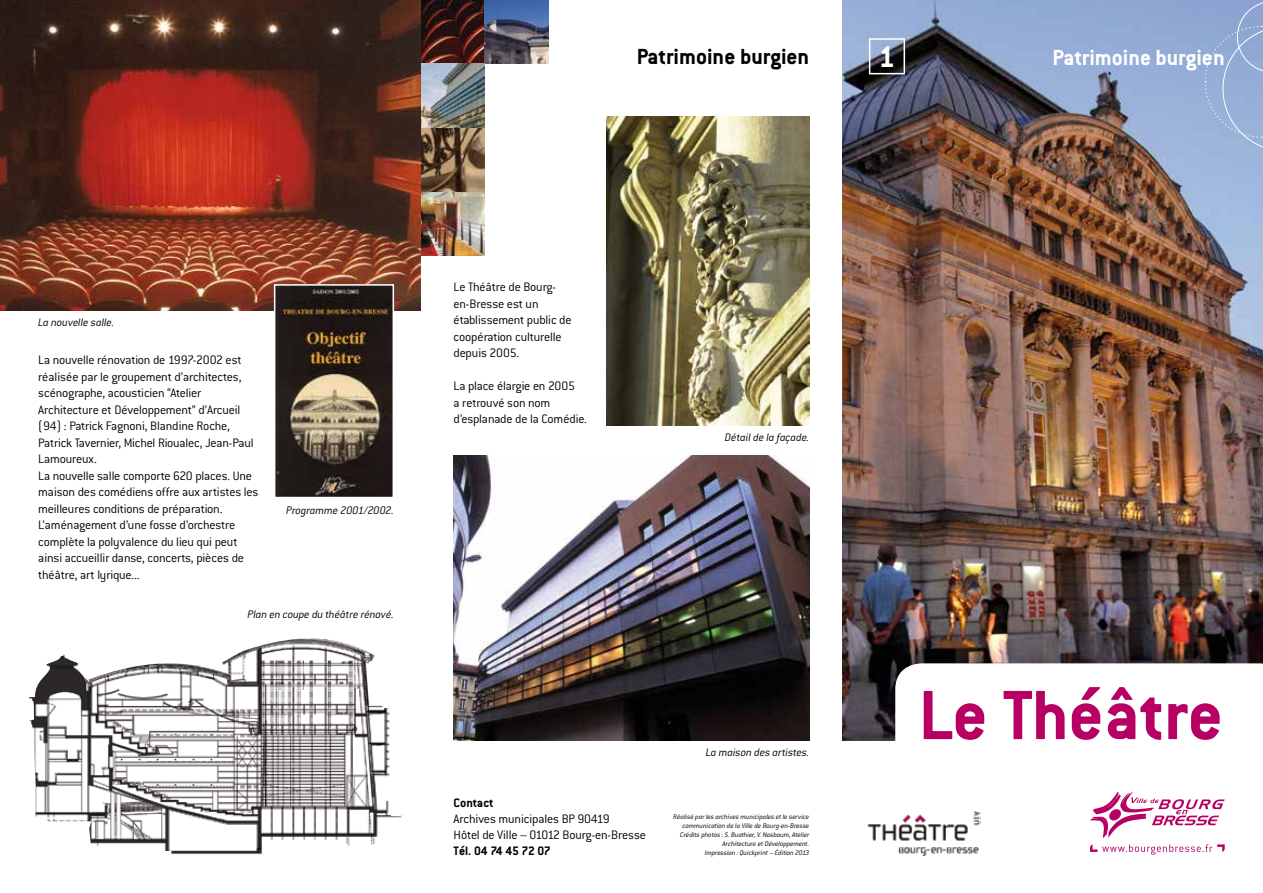
<style>
.page{position:relative;width:1263px;height:893px;background:#fff}
.page>*{position:absolute;margin:0;border:0;box-sizing:border-box;transform-origin:0 0}
.t1{font:700 76.5px "Conduit ITC";color:#b80064}
.t2{font:700 33px "Conduit ITC";color:#fff}
.t3{font:700 24px "Conduit ITC";color:#000}
.t4{font:700 24px "Conduit ITC";color:#fff}
.t5{font:300 13.5px/16.5px "Conduit ITC";letter-spacing:-.015em;color:#000}
.t6{font:700 13.5px "Conduit ITC";color:#000}
.t7{font:italic 300 12px "Conduit ITC";letter-spacing:-.01em;color:#000}
.t8{font:italic 300 7.5px/9px "Conduit ITC";letter-spacing:-.01em;color:#000;text-align:right}
</style>
<div class="page">
<img style="left:842px;top:0;width:421px;height:741px">
<div style="left:869px;top:38px;width:36px;height:36px;border:2px solid #fff"></div>
<img style="left:421px;top:191px;width:64px;height:64px">
<svg style="left:421px;top:128px;width:64px;height:63px;background:#725a41"></svg>
<img style="left:421px;top:0;width:64px;height:64px">
<img style="left:29px;top:638px;width:373px;height:216px">
<svg style="left:485px;top:0;width:64px;height:64px;background:#57617e"></svg>
<img style="left:421px;top:64px;width:64px;height:64px">
<img style="left:454px;top:456px;width:355px;height:284px">
<img style="left:0;top:0;width:421px;height:311px">
<img style="left:277px;top:287px;width:114px;height:208px">
<div style="left:274px;top:284px;width:120px;height:214px;border:2px solid #fff"></div>
<img style="left:607px;top:117px;width:202px;height:308px">
<img style="left:867px;top:811px;width:113px;height:44px">
<svg style="left:1204px;top:1px;width:59px;height:151px;background:#97aed6"></svg>
<svg style="left:895px;top:663px;width:368px;height:78px"></svg>
<svg style="left:1090px;top:791px;width:135px;height:47px"></svg>
<svg style="left:1090px;top:844px;width:135px;height:11px"></svg>
<h2 class="t2" style="left:879px;top:37px;width:18px">1</h2>
<h3 class="t3" style="left:637px;top:42px;width:174px">Patrimoine burgien</h3>
<h3 class="t4" style="left:1052px;top:43px;width:174px">Patrimoine burgien</h3>
<p class="t7" style="left:38px;top:316px;width:78px">La nouvelle salle.</p>
<p class="t5" style="left:38px;top:352px;width:222px">La nouvelle rénovation de 1997-2002 est réalisée par le groupement d’architectes, scénographe, acousticien “Atelier Architecture et Développement” d’Arcueil (94) : Patrick Fagnoni, Blandine Roche, Patrick Tavernier, Michel Rioualec, Jean-Paul Lamoureux.<br>La nouvelle salle comporte 620 places. Une maison des comédiens offre aux artistes les meilleures conditions de préparation.<br>L’aménagement d’une fosse d’orchestre complète la polyvalence du lieu qui peut ainsi accueillir danse, concerts, pièces de théâtre, art lyrique...</p>
<p class="t7" style="left:286px;top:503px;width:109px">Programme 2001/2002.</p>
<p class="t7" style="left:248px;top:608px;width:148px">Plan en coupe du théâtre rénové.</p>
<p class="t5" style="left:454px;top:279px;width:120px">Le Théâtre de Bourg&shy;en-Bresse est un établissement public de coopération culturelle depuis 2005.</p>
<p class="t5" style="left:454px;top:378px;width:135px">La place élargie en 2005<br>a retrouvé son nom d’esplanade de la Comédie.</p>
<p class="t7" style="left:725px;top:430px;width:86px">Détail de la façade.</p>
<p class="t6" style="left:454px;top:795px;width:41px">Contact</p>
<p class="t5" style="left:454px;top:811px;width:194px;line-height:15.8px">Archives municipales BP 90419<br>Hôtel de Ville – 01012 Bourg-en-Bresse</p>
<p class="t6" style="left:454px;top:842px;width:99px">Tél. 04 74 45 72 07</p>
<p class="t7" style="left:706px;top:745px;width:105px">La maison des artistes.</p>
<p class="t8" style="left:673px;top:812px;width:138px">Réalisé par les archives municipales et le service communication de la Ville de Bourg-en-Bresse Crédits photos : S. Buathier, V. Nosbaum, Atelier Architecture et Développement.<br>Impression : Quickprint – Édition 2013</p>
<h1 class="t1" style="left:919px;top:670px;width:306px">Le Théâtre</h1>
</div>
